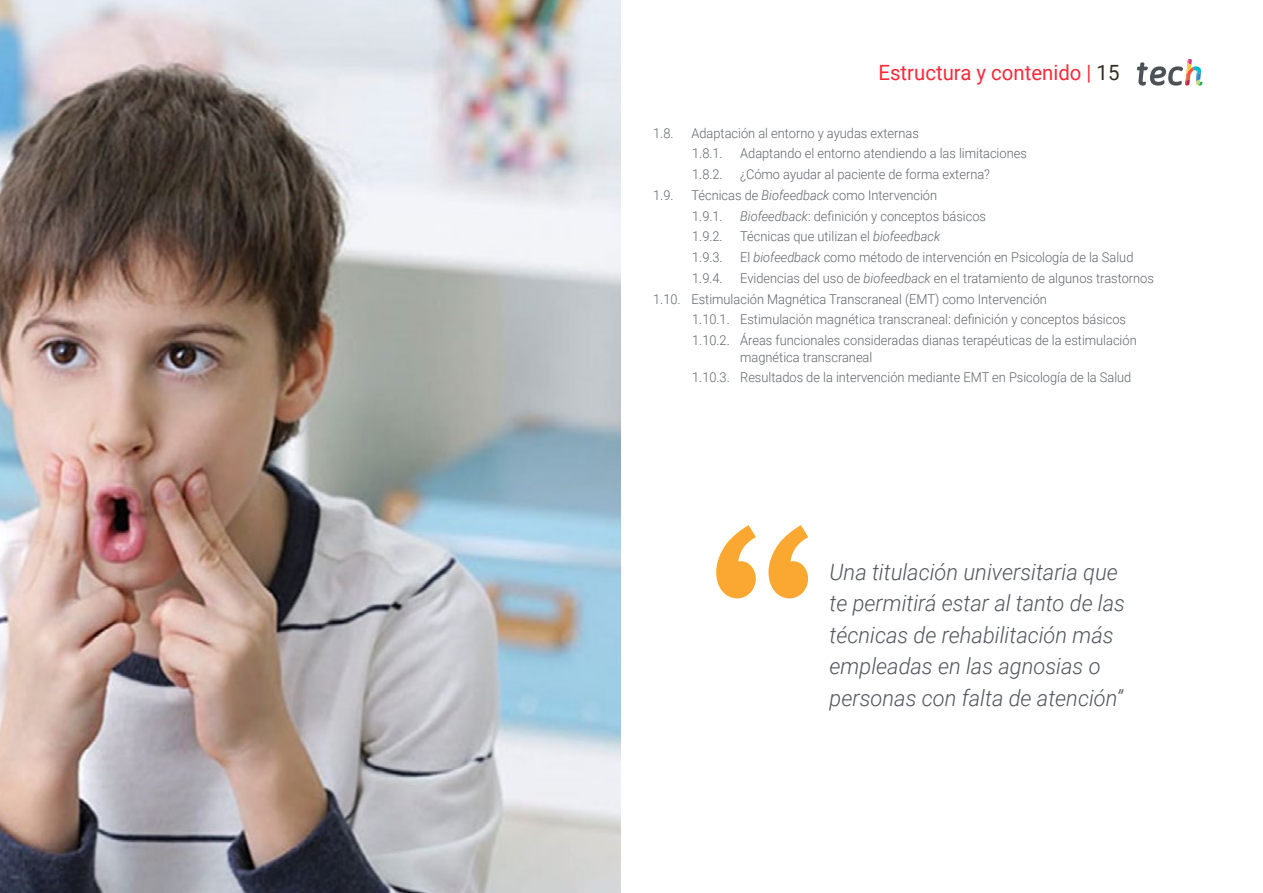
<style>
.page{position:relative;width:1263px;height:893px;background:#fff}
.page>*{position:absolute;margin:0;border:0;box-sizing:border-box;transform-origin:0 0}
.t1{font:italic 300 22.5px/31.5px "Roboto";color:#52555b}
.t2{font:21px "Roboto";color:#ff293a}
.t3{font:300 13.5px/20.7px "Roboto";color:#61646a;scale:.95 1}
.s1{color:#312e20}
.s2{font-style:italic}
</style>
<div class="page">
<img style="left:0;top:0;width:621px;height:893px">
<svg style="left:716px;top:525px;width:92px;height:73px"></svg>
<svg style="left:1137px;top:59px;width:65px;height:27px"></svg>
<h2 class="t2" style="left:878px;top:57px;width:242px">Estructura y contenido | <span class="s1">15</span></h2>
<p class="t3" style="left:653px;top:122px;width:23px">1.8.</p>
<p class="t3" style="left:691px;top:122px;width:241px">Adaptación al entorno y ayudas externas<br>1.8.1.</p>
<p class="t3" style="left:740px;top:143px;width:303px">Adaptando el entorno atendiendo a las limitaciones</p>
<p class="t3" style="left:692px;top:164px;width:34px">1.8.2.</p>
<p class="t3" style="left:740px;top:164px;width:265px">¿Cómo ayudar al paciente de forma externa?</p>
<p class="t3" style="left:653px;top:184px;width:23px">1.9.</p>
<p class="t3" style="left:691px;top:184px;width:260px">Técnicas de <span class="s2">Biofeedback</span> como Intervención<br>1.9.1.</p>
<p class="t3" style="left:740px;top:205px;width:260px"><span class="s2">Biofeedback</span>: definición y conceptos básicos</p>
<p class="t3" style="left:692px;top:226px;width:34px">1.9.2.</p>
<p class="t3" style="left:740px;top:226px;width:212px">Técnicas que utilizan el <span class="s2">biofeedback</span></p>
<p class="t3" style="left:692px;top:247px;width:34px">1.9.3.</p>
<p class="t3" style="left:740px;top:247px;width:415px">El <span class="s2">biofeedback</span> como método de intervención en Psicología de la Salud</p>
<p class="t3" style="left:692px;top:267px;width:34px">1.9.4.</p>
<p class="t3" style="left:740px;top:267px;width:437px">Evidencias del uso de <span class="s2">biofeedback</span> en el tratamiento de algunos trastornos</p>
<p class="t3" style="left:653px;top:288px;width:416px">1.10. Estimulación Magnética Transcraneal (EMT) como Intervención</p>
<p class="t3" style="left:692px;top:309px;width:458px">1.10.1. Estimulación magnética transcraneal: definición y conceptos básicos</p>
<p class="t3" style="left:692px;top:330px;width:469px">1.10.2. Áreas funcionales consideradas dianas terapéuticas de la estimulación</p>
<p class="t3" style="left:692px;top:346px;width:464px;text-indent:48px">magnética transcraneal<br>1.10.3. Resultados de la intervención mediante EMT en Psicología de la Salud</p>
<h1 class="t1" style="left:829px;top:555px;width:297px">Una titulación universitaria que te permitirá estar al tanto de las técnicas de rehabilitación más empleadas en las agnosias o personas con falta de atención”</h1>
</div>
